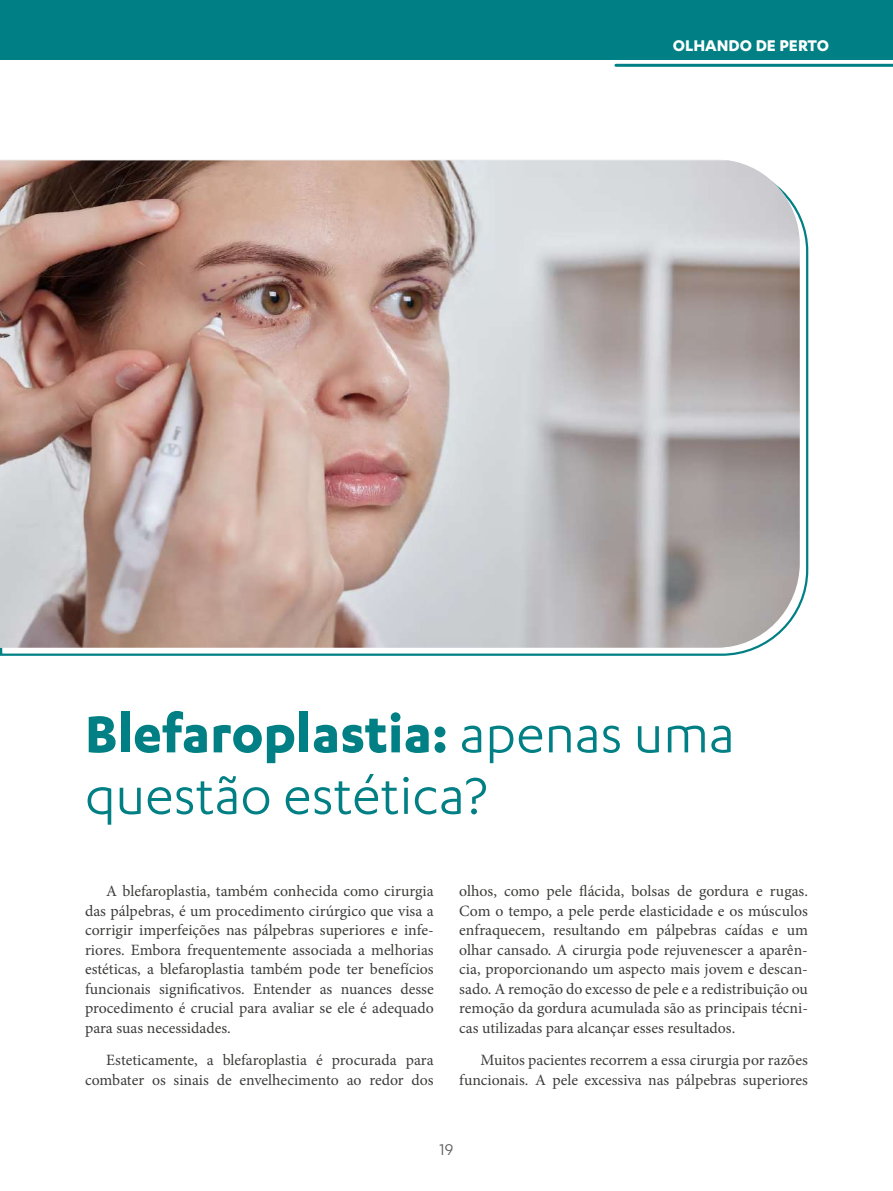
<style>
.page{position:relative;width:893px;height:1191px;background:#fff}
.page>*{position:absolute;margin:0;border:0;box-sizing:border-box;transform-origin:0 0}
.t1{font:60px/61.5px "Karbon";color:#008084}
.t2{font:700 18px "Karbon";color:#fff}
.t3{font:18px "Karbon";color:#575756}
.t4{font:15.75px/19.5px "Minion Pro";color:#3c3c3b;text-align:justify}
.s1{font-weight:700}
</style>
<div class="page">
<svg style="left:0;top:215px;width:809px;height:441px"></svg>
<img style="left:0;top:160px;width:800px;height:487px">
<div style="left:0;top:0;width:893px;height:60px;background:#008084"></div>
<hr style="left:616px;top:64px;width:277px;height:3px;background:#008084">
<p class="t2" style="left:673px;top:35px;width:158px">OLHANDO DE PERTO</p>
<h1 class="t1" style="left:85px;top:701px;width:651px"><span class="s1">Blefaroplastia:</span> apenas uma questão estética?</h1>
<p class="t4" style="left:85px;top:881px;width:350px;text-indent:21px">A blefaroplastia, também conhecida como cirurgia das pálpebras, é um procedimento cirúrgico que visa a corrigir imperfeições nas pálpebras superiores e infe&shy;riores. Embora frequentemente associada a melhorias estéticas, a blefaroplastia também pode ter benefícios funcionais significativos. Entender as nuances desse procedimento é crucial para avaliar se ele é adequado para suas necessidades.</p>
<p class="t4" style="left:85px;top:1050px;width:350px;text-align:right">Esteticamente, a blefaroplastia é procurada para combater os sinais de envelhecimento ao redor dos</p>
<p class="t4" style="left:459px;top:881px;width:350px">olhos, como pele flácida, bolsas de gordura e rugas.<br>Com o tempo, a pele perde elasticidade e os músculos enfraquecem, resultando em pálpebras caídas e um olhar cansado. A cirurgia pode rejuvenescer a aparên&shy;cia, proporcionando um aspecto mais jovem e descan&shy;sado. A remoção do excesso de pele e a redistribuição ou remoção da gordura acumulada são as principais técni&shy;cas utilizadas para alcançar esses resultados.</p>
<p class="t4" style="left:459px;top:1050px;width:350px;text-align:right">Muitos pacientes recorrem a essa cirurgia por razões funcionais. A pele excessiva nas pálpebras superiores</p>
<p class="t3" style="left:440px;top:1139px;width:15px">19</p>
</div>
